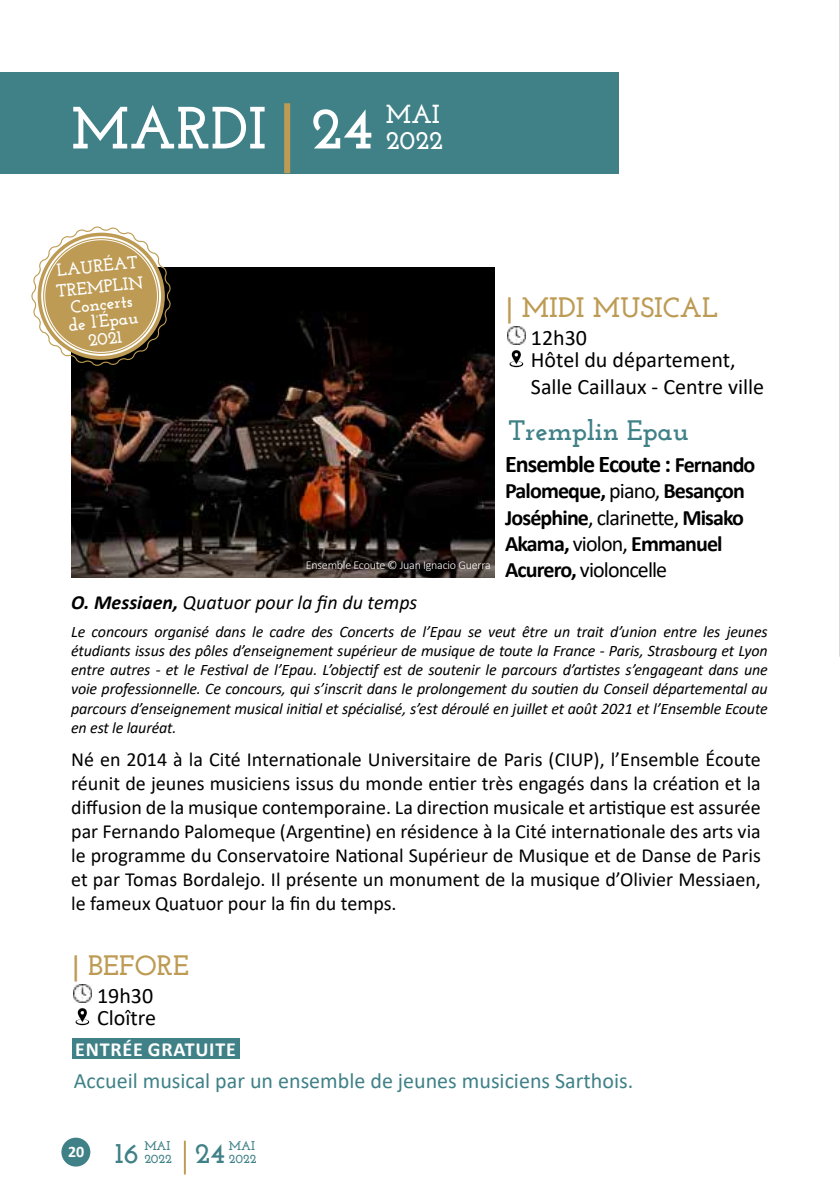
<style>
.page{position:relative;width:840px;height:1191px;background:#fff}
.page>*{position:absolute;margin:0;border:0;box-sizing:border-box;transform-origin:0 0}
.t1{font:700 59.4px "Josefin Slab";color:#fff}
.t2{font:700 28.8px "Josefin Slab";color:#3f8187}
.t3{font:700 28px "Josefin Slab";color:#bd9b54}
.t4{font:700 28px "Josefin Slab";letter-spacing:-.01em;color:#3f8187}
.t5{font:700 26px "Josefin Slab";color:#fff}
.t6{font:700 24px "Calibri";letter-spacing:-.04em;color:#000}
.t7{font:700 22px/26.4px "Calibri";letter-spacing:-.04em;color:#000}
.t8{font:22px/22.6px "Calibri";color:#000}
.t9{font:22px "Calibri";color:#3f8187}
.t10{font:20px/24px "Calibri";color:#000;text-align:justify}
.t11{font:italic 20px "Calibri";color:#000}
.t12{font:700 20px "Calibri";letter-spacing:.04em;color:#fff}
.t13{font:700 17.6px/17.2px "Josefin Slab";color:#fff}
.t14{font:italic 16px/19.2px "Calibri";letter-spacing:-.01em;color:#000;text-align:justify}
.t15{font:700 16px "Calibri";color:#fff}
.t16{font:700 12.6px/12.6px "Josefin Slab";color:#3f8187}
.t17{font:300 12px "Calibri";letter-spacing:-.02em;color:#fff}
.s1{font-weight:700}
.s2{font-size:22px}
.s3{font-weight:400}
</style>
<div class="page">
<img style="left:507px;top:327px;width:18px;height:18px">
<img style="left:509px;top:350px;width:15px;height:17px">
<img style="left:71px;top:267px;width:423px;height:310px">
<img style="left:74px;top:984px;width:17px;height:18px">
<img style="left:75px;top:1008px;width:15px;height:17px">
<div style="left:72px;top:1037px;width:167px;height:21px;background:#3f8187"></div>
<hr style="left:184px;top:1140px;width:2px;height:34px;background:#bd9b54">
<div style="left:0;top:72px;width:618px;height:101px;background:#3f8187"></div>
<div style="left:284px;top:103px;width:6px;height:70px;background:#bd9b54"></div>
<div style="left:61px;top:1137px;width:29px;height:29px;background:#3f8187;border-radius:50%"></div>
<svg style="left:31px;top:226px;width:140px;height:140px"></svg>
<h1 class="t1" style="left:71px;top:93px;width:197px">MARDI</h1>
<h3 class="t5" style="left:386px;top:99px;width:55px">MAI</h3>
<h1 class="t1" style="left:310px;top:93px;width:64px">24</h1>
<h3 class="t5" style="left:386px;top:125px;width:58px">2022</h3>
<p class="t13" style="left:53px;top:260px;width:89px;line-height:21px;rotate:-6deg">LAURÉAT<br>TREMPLIN</p>
<p class="t13" style="left:66px;top:299px;width:71px;text-align:center;rotate:-6deg">Concerts de l’Épau<br>2021</p>
<p class="t17" style="left:306px;top:557px;width:186px">Ensemble Ecoute © Juan Ignacio Guerra</p>
<p class="t11" style="left:71px;top:588px;width:347px"><span class="s1">O. Messiaen,</span> Quatuor pour la fin du temps</p>
<h3 class="t3" style="left:505px;top:291px;width:213px">| MIDI MUSICAL</h3>
<h3 class="t8" style="left:530px;top:325px;width:206px">12h30<br>Hôtel du département,</h3>
<h3 class="t8" style="left:530px;top:375px;width:235px">Salle Caillaux - Centre ville</h3>
<h3 class="t4" style="left:508px;top:414px;width:182px">Tremplin Epau</h3>
<h3 class="t6" style="left:505px;top:447px;width:252px">Ensemble Ecoute : <span class="s2">Fernando</span></h3>
<h3 class="t7" style="left:505px;top:477px;width:241px">Palomeque, <span class="s3">piano,</span> Besançon<br>Joséphine<span class="s3">, clarinette,</span> Misako<br>Akama, <span class="s3">violon,</span> Emmanuel<br>Acurero, <span class="s3">violoncelle</span></h3>
<p class="t14" style="left:71px;top:621px;width:697px">Le concours organisé dans le cadre des Concerts de l’Epau se veut être un trait d’union entre les jeunes étudiants issus des pôles d’enseignement supérieur de musique de toute la France - Paris, Strasbourg et Lyon entre autres - et le Festival de l’Epau. L’objectif est de soutenir le parcours d’artistes s’engageant dans une voie professionnelle. Ce concours, qui s’inscrit dans le prolongement du soutien du Conseil départemental au parcours d’enseignement musical initial et spécialisé, s’est déroulé en juillet et août 2021 et l’Ensemble Ecoute en est le lauréat.</p>
<p class="t10" style="left:71px;top:747px;width:690px">Né en 2014 à la Cité Internationale Universitaire de Paris (CIUP), l’Ensemble Écoute réunit de jeunes musiciens issus du monde entier très engagés dans la création et la diffusion de la musique contemporaine. La direction musicale et artistique est assurée par Fernando Palomeque (Argentine) en résidence à la Cité internationale des arts via le programme du Conservatoire National Supérieur de Musique et de Danse de Paris et par Tomas Bordalejo. Il présente un monument de la musique d’Olivier Messiaen, le fameux Quatuor pour la fin du temps.</p>
<h3 class="t3" style="left:72px;top:949px;width:118px">| BEFORE</h3>
<h3 class="t8" style="left:97px;top:983px;width:61px">19h30<br>Cloître</h3>
<p class="t12" style="left:75px;top:1034px;width:162px">ENTRÉE GRATUITE</p>
<h3 class="t9" style="left:74px;top:1065px;width:560px">Accueil musical par un ensemble de jeunes musiciens Sarthois.</h3>
<p class="t15" style="left:68px;top:1140px;width:18px">20</p>
<p class="t16" style="left:144px;top:1139px;width:29px">MAI<br>2022</p>
<p class="t16" style="left:229px;top:1139px;width:28px">MAI</p>
<h2 class="t2" style="left:115px;top:1135px;width:25px">16</h2>
<h2 class="t2" style="left:195px;top:1135px;width:32px">24</h2>
<p class="t16" style="left:229px;top:1152px;width:29px">2022</p>
</div>
